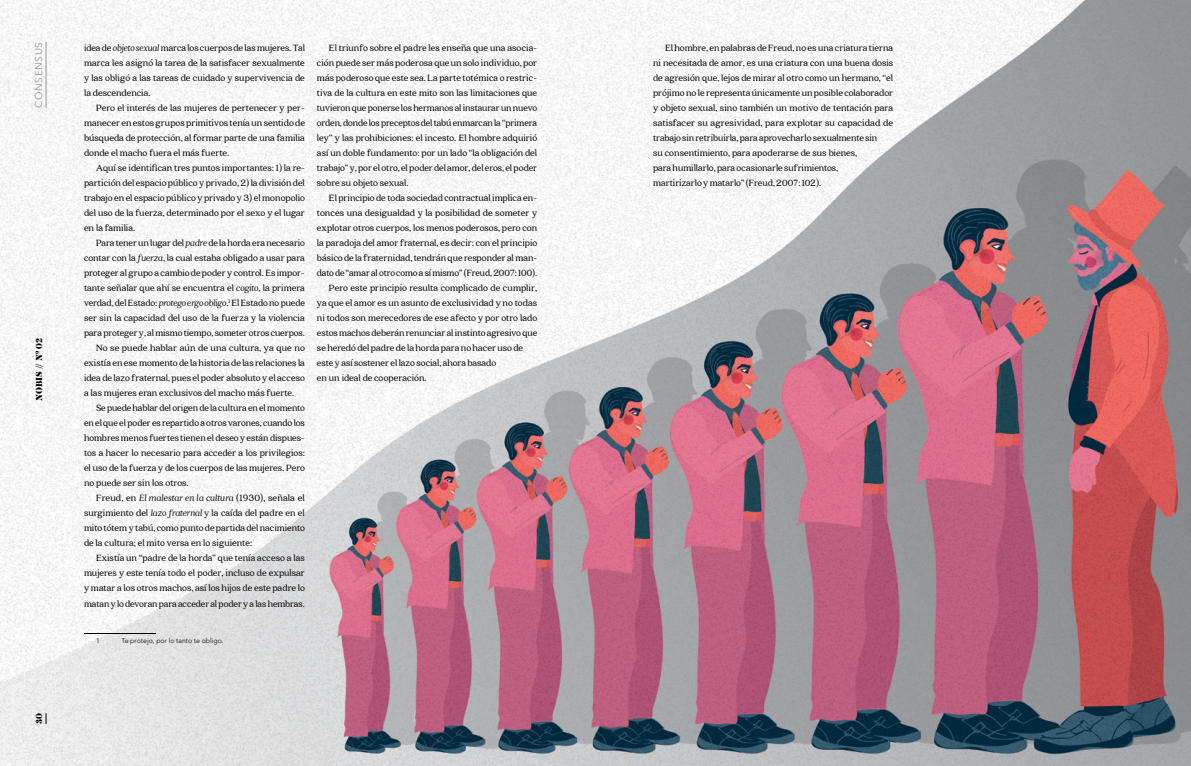
<style>
.page{position:relative;width:1191px;height:766px;background:#fff}
.page>*{position:absolute;margin:0;border:0;box-sizing:border-box;transform-origin:0 0}
.t1{font:10px/15px "Quincy CF";color:#000;text-align:justify}
.t2{font:10px "Avenir Next";letter-spacing:.06em;color:#939598}
.t3{font:8px "Cabernet JF Pro";color:#000}
.t4{font:300 7px "Avenir LT Std";color:#000}
.s1{font-style:italic}
</style>
<div class="page">
<img style="left:0;top:0;width:1191px;height:765px">
<hr style="left:84px;top:632px;width:72px;height:1px;background:#000">
<hr style="left:46px;top:42px;width:1px;height:66px;background:#939598">
<p class="t2" style="left:30px;top:108px;width:67px;rotate:-90deg">CONSENSUS</p>
<p class="t3" style="left:35px;top:400px;width:64px;rotate:-90deg">NOBIS // Nº 02</p>
<p class="t3" style="left:35px;top:723px;width:12px;rotate:-90deg">30</p>
<p class="t1" style="left:84px;top:40px;width:222px">idea de <span class="s1">objeto sexual</span> marca los cuerpos de las mujeres. Tal marca les asignó la tarea de la satisfacer sexualmente y las obligó a las tareas de cuidado y supervivencia de la descendencia.</p>
<p class="t1" style="left:84px;top:100px;width:222px;text-indent:12px">Pero el interés de las mujeres de pertenecer y per&shy;manecer en estos grupos primitivos tenía un sentido de búsqueda de protección, al formar parte de una familia donde el macho fuera el más fuerte.</p>
<p class="t1" style="left:84px;top:160px;width:222px;text-indent:12px">Aquí se identifican tres puntos importantes: 1) la re&shy;partición del espacio público y privado, 2) la división del trabajo en el espacio público y privado y 3) el monopolio del uso de la fuerza, determinado por el sexo y el lugar en la familia.</p>
<p class="t1" style="left:96px;top:235px;width:210px">Para tener un lugar del <span class="s1">padre</span> de la horda era necesario</p>
<p class="t1" style="left:84px;top:250px;width:222px">contar con la <span class="s1">fuerza</span>, la cual estaba obligado a usar para</p>
<p class="t1" style="left:84px;top:265px;width:222px">proteger al grupo a cambio de poder y control. Es impor-</p>
<p class="t1" style="left:84px;top:280px;width:222px">tante señalar que ahí se encuentra el <span class="s1">cogito</span>, la primera</p>
<p class="t1" style="left:84px;top:295px;width:222px">verdad, del Estado: <span class="s1">protego ergo obligo</span>.<sup>1</sup> El Estado no puede</p>
<p class="t1" style="left:84px;top:310px;width:222px">ser sin la capacidad del uso de la fuerza y la violencia</p>
<p class="t1" style="left:84px;top:325px;width:222px">para proteger y, al mismo tiempo, someter otros cuerpos.</p>
<p class="t1" style="left:96px;top:340px;width:210px">No se puede hablar aún de una cultura, ya que no</p>
<p class="t1" style="left:84px;top:355px;width:222px">existía en ese momento de la historia de las relaciones la</p>
<p class="t1" style="left:84px;top:370px;width:222px">idea de lazo fraternal, pues el poder absoluto y el acceso</p>
<p class="t1" style="left:84px;top:385px;width:212px">a las mujeres eran exclusivos del macho más fuerte.</p>
<p class="t1" style="left:96px;top:400px;width:210px">Se puede hablar del origen de la cultura en el momento</p>
<p class="t1" style="left:84px;top:415px;width:222px">en el que el poder es repartido a otros varones, cuando los</p>
<p class="t1" style="left:84px;top:430px;width:222px">hombres menos fuertes tienen el deseo y están dispues-</p>
<p class="t1" style="left:84px;top:445px;width:222px">tos a hacer lo necesario para acceder a los privilegios:</p>
<p class="t1" style="left:84px;top:460px;width:222px">el uso de la fuerza y de los cuerpos de las mujeres. Pero</p>
<p class="t1" style="left:84px;top:475px;width:106px">no puede ser sin los otros.</p>
<p class="t1" style="left:96px;top:490px;width:210px">Freud, en <span class="s1">El malestar en la cultura</span> (1930), señala el</p>
<p class="t1" style="left:84px;top:505px;width:222px">surgimiento del <span class="s1">lazo fraternal</span> y la caída del padre en el</p>
<p class="t1" style="left:84px;top:520px;width:222px">mito tótem y tabú, como punto de partida del nacimiento</p>
<p class="t1" style="left:84px;top:535px;width:170px">de la cultura; el mito versa en lo siguiente:</p>
<p class="t1" style="left:96px;top:550px;width:210px">Existía un “padre de la horda” que tenía acceso a las</p>
<p class="t1" style="left:84px;top:565px;width:222px">mujeres y este tenía todo el poder, incluso de expulsar</p>
<p class="t1" style="left:84px;top:580px;width:222px">y matar a los otros machos, así los hijos de este padre lo</p>
<p class="t1" style="left:84px;top:595px;width:222px">matan y lo devoran para acceder al poder y a las hembras.</p>
<p class="t4" style="left:96px;top:635px;width:5px">1</p>
<p class="t4" style="left:122px;top:635px;width:104px">Te protejo, por lo tanto te obligo.</p>
<p class="t1" style="left:317px;top:40px;width:222px;text-indent:12px">El triunfo sobre el padre les enseña que una asocia&shy;ción puede ser más poderosa que un solo individuo, por más poderoso que este sea. La parte totémica o restric&shy;tiva de la cultura en este mito son las limitaciones que tuvieron que ponerse los hermanos al instaurar un nuevo orden, donde los preceptos del tabú enmarcan la “primera ley” y las prohibiciones: el incesto. El hombre adquirió así un doble fundamento: por un lado “la obligación del trabajo” y, por el otro, el poder del amor, del eros, el poder sobre su objeto sexual.</p>
<p class="t1" style="left:329px;top:190px;width:210px">El principio de toda sociedad contractual implica en-</p>
<p class="t1" style="left:317px;top:205px;width:222px">tonces una desigualdad y la posibilidad de someter y</p>
<p class="t1" style="left:317px;top:220px;width:222px">explotar otros cuerpos, los menos poderosos, pero con</p>
<p class="t1" style="left:317px;top:235px;width:222px">la paradoja del amor fraternal, es decir: con el principio</p>
<p class="t1" style="left:317px;top:250px;width:222px">básico de la fraternidad, tendrán que responder al man-</p>
<p class="t1" style="left:317px;top:265px;width:222px">dato de “amar al otro como a sí mismo” (Freud, 2007: 100).</p>
<p class="t1" style="left:329px;top:280px;width:210px">Pero este principio resulta complicado de cumplir,</p>
<p class="t1" style="left:317px;top:295px;width:222px">ya que el amor es un asunto de exclusividad y no todas</p>
<p class="t1" style="left:317px;top:310px;width:222px">ni todos son merecedores de ese afecto y por otro lado</p>
<p class="t1" style="left:317px;top:325px;width:222px">estos machos deberán renunciar al instinto agresivo que</p>
<p class="t1" style="left:317px;top:340px;width:208px">se heredó del padre de la horda para no hacer uso de</p>
<p class="t1" style="left:317px;top:355px;width:181px">este y así sostener el lazo social, ahora basado</p>
<p class="t1" style="left:317px;top:370px;width:111px">en un ideal de cooperación.</p>
<p class="t1" style="left:653px;top:40px;width:242px;text-align:left;text-indent:12px">El hombre, en palabras de Freud, no es una criatura tierna ni necesitada de amor, es una criatura con una buena dosis de agresión que, lejos de mirar al otro como un hermano, “el prójimo no le representa únicamente un posible colaborador y objeto sexual, sino también un motivo de tentación para satisfacer su agresividad, para explotar su capacidad de trabajo sin retribuirla, para aprovecharlo sexualmente sin<br>su consentimiento, para apoderarse de sus bienes,<br>para humillarlo, para ocasionarle sufrimientos,<br>martirizarlo y matarlo” (Freud, 2007: 102).</p>
</div>
